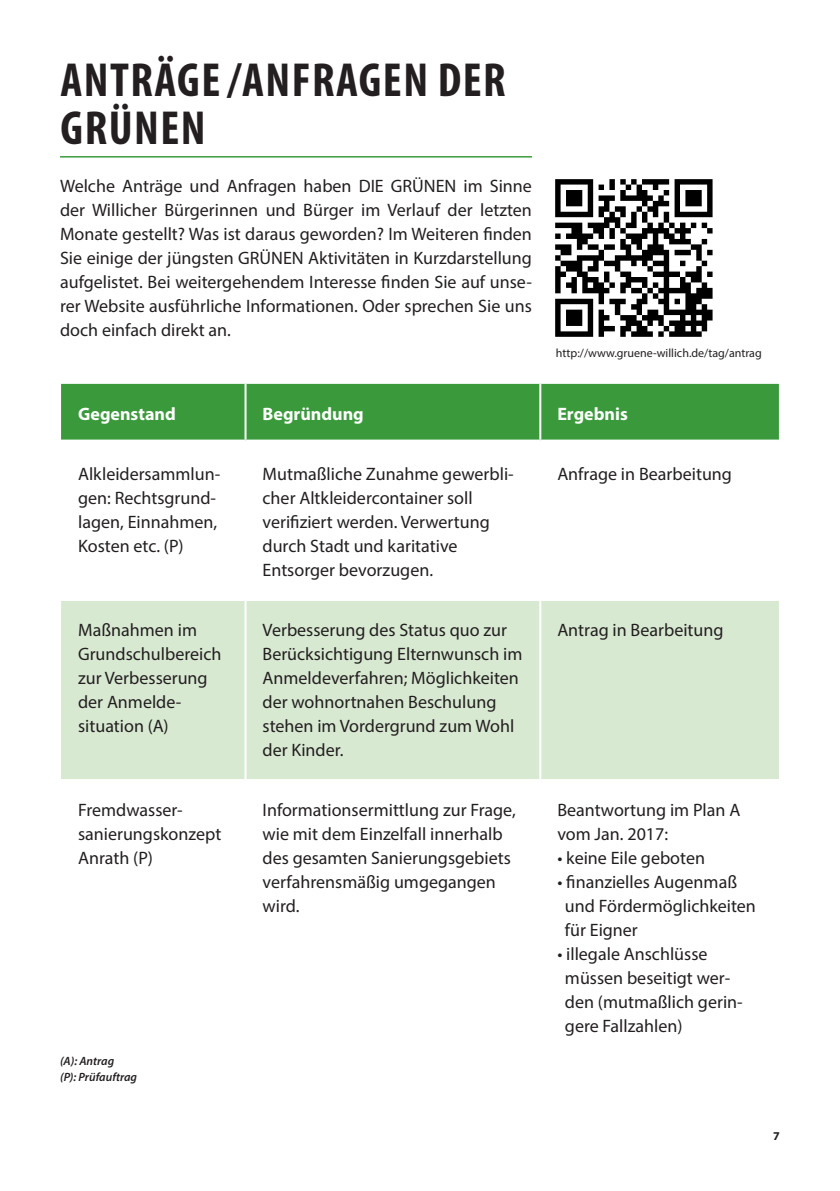
<style>
.page{position:relative;width:840px;height:1191px;background:#fff}
.page>*{position:absolute;margin:0;border:0;box-sizing:border-box;transform-origin:0 0}
.t1{font:700 condensed 48px/48px "Myriad Pro";letter-spacing:.03em;color:#231f20}
.t2{font:18px/24px "Myriad Pro";color:#231f20}
.t3{font:700 18px "Myriad Pro";color:#fff}
.t4{font:12px "Myriad Pro";color:#231f20}
.t5{font:italic 600 12px/16px "Myriad Pro";color:#231f20}
.t6{font:700 12px "Myriad Pro";color:#231f20}
</style>
<div class="page">
<hr style="left:60px;top:156px;width:471px;height:2px;background:#3a9a3b">
<img style="left:555px;top:179px;width:158px;height:157px">
<div style="left:61px;top:384px;width:717px;height:55px;background:#3a9a3b"></div>
<div style="left:61px;top:601px;width:717px;height:178px;background:#d8e9d2"></div>
<hr style="left:244px;top:384px;width:2px;height:55px;background:#fff">
<hr style="left:539px;top:384px;width:2px;height:55px;background:#fff">
<hr style="left:244px;top:601px;width:2px;height:178px;background:#fff">
<hr style="left:539px;top:601px;width:2px;height:178px;background:#fff">
<h1 class="t1" style="left:60px;top:55px;width:446px">ANTRÄGE/ANFRAGEN DER<br>GRÜNEN</h1>
<p class="t2" style="left:60px;top:174px;width:473px;text-align:justify">Welche Anträge und Anfragen haben DIE GRÜNEN im Sinne der Willicher Bürgerinnen und Bürger im Verlauf der letzten Monate gestellt? Was ist daraus geworden? Im Weiteren finden Sie einige der jüngsten GRÜNEN Aktivitäten in Kurzdarstellung aufgelistet. Bei weitergehendem Interesse finden Sie auf unse&shy;rer Website ausführliche Informationen. Oder sprechen Sie uns doch einfach direkt an.</p>
<p class="t4" style="left:555px;top:346px;width:207px">http://www.gruene-willich.de/tag/antrag</p>
<p class="t3" style="left:78px;top:402px;width:99px">Gegenstand</p>
<p class="t3" style="left:262px;top:402px;width:103px">Begründung</p>
<p class="t3" style="left:557px;top:402px;width:72px">Ergebnis</p>
<p class="t2" style="left:78px;top:462px;width:144px">Alkleidersammlun&shy;gen: Rechtsgrund&shy;lagen, Einnahmen,<br>Kosten etc. (P)</p>
<p class="t2" style="left:262px;top:462px;width:252px">Mutmaßliche Zunahme gewerbli&shy;cher Altkleidercontainer soll verifiziert werden. Verwertung durch Stadt und karitative<br>Entsorger bevorzugen.</p>
<p class="t2" style="left:557px;top:462px;width:176px">Anfrage in Bearbeitung</p>
<p class="t2" style="left:78px;top:618px;width:145px">Maßnahmen im<br>Grundschulbereich zur Verbesserung der Anmelde&shy;situation (A)</p>
<p class="t2" style="left:262px;top:618px;width:261px">Verbesserung des Status quo zur<br>Berücksichtigung Elternwunsch im<br>Anmeldeverfahren; Möglichkeiten der wohnortnahen Beschulung stehen im Vordergrund zum Wohl der Kinder.</p>
<p class="t2" style="left:557px;top:618px;width:168px">Antrag in Bearbeitung</p>
<p class="t2" style="left:78px;top:798px;width:145px">Fremdwasser&shy;sanierungskonzept<br>Anrath (P)</p>
<p class="t2" style="left:262px;top:798px;width:254px">Informationsermittlung zur Frage, wie mit dem Einzelfall innerhalb des gesamten Sanierungsgebiets verfahrensmäßig umgegangen wird.</p>
<p class="t2" style="left:557px;top:798px;width:184px">Beantwortung im Plan A vom Jan. 2017:</p>
<p class="t2" style="left:557px;top:846px;width:149px">• keine Eile geboten</p>
<p class="t2" style="left:564px;top:870px;width:192px;text-indent:-8px">• finanzielles Augenmaß und Fördermöglichkeiten für Eigner</p>
<p class="t2" style="left:564px;top:942px;width:179px;text-indent:-8px">• illegale Anschlüsse müssen beseitigt wer&shy;den (mutmaßlich gerin&shy;gere Fallzahlen)</p>
<p class="t5" style="left:60px;top:1053px;width:79px">(A): Antrag<br>(P): Prüfauftrag</p>
<p class="t6" style="left:772px;top:1128px;width:8px">7</p>
</div>
